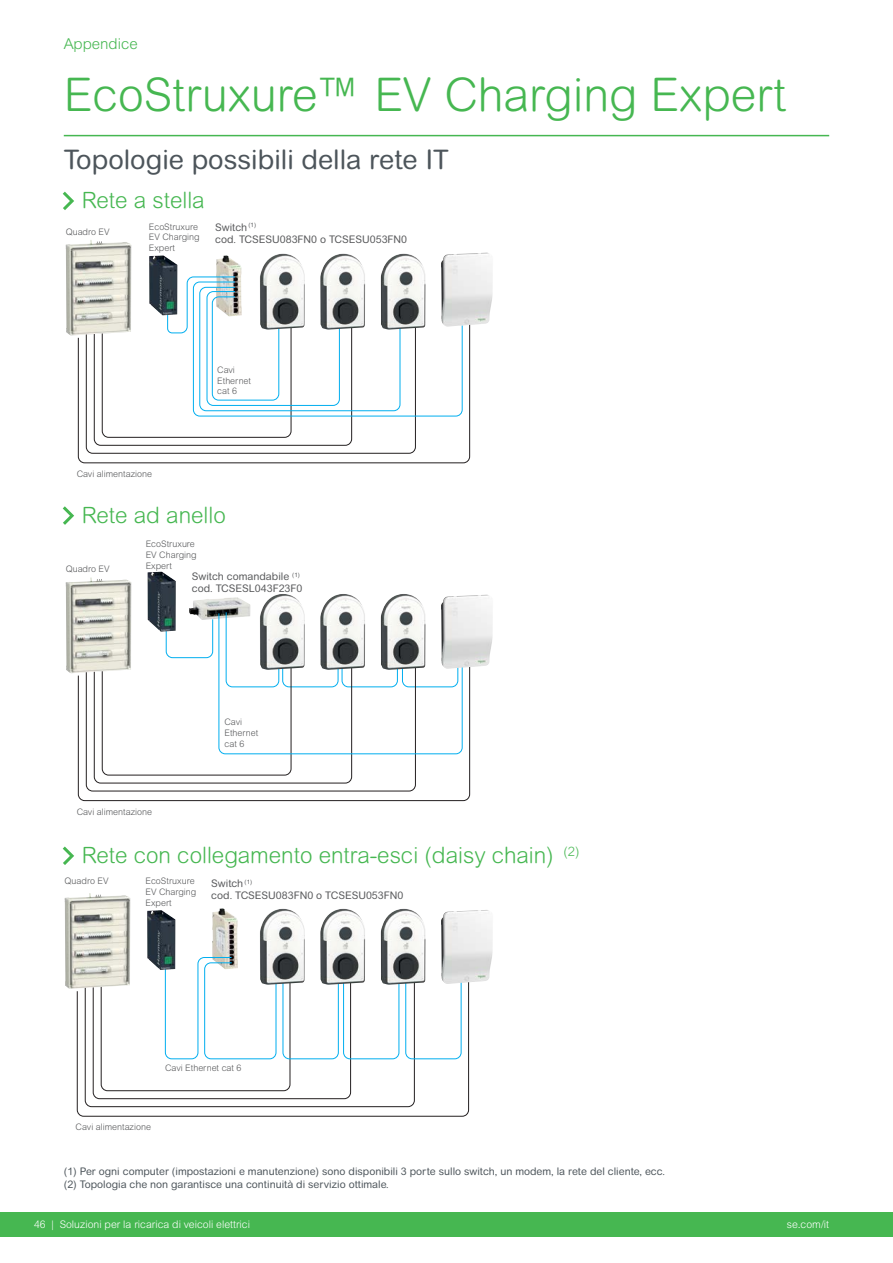
<style>
.page{position:relative;width:893px;height:1263px;background:#fff}
.page>*{position:absolute;margin:0;border:0;box-sizing:border-box;transform-origin:0 0}
.t1{font:300 46.5px "Arial Rounded MT Std";color:#46b751}
.t2{font:27px "Arial Rounded MT Std";color:#4d555b}
.t3{font:300 22.5px "Arial Rounded MT Std";color:#46b751}
.t4{font:300 15px "Arial MT Pro";color:#46b751}
.t5{font:10.5px/13.5px "Arial Rounded MT Std";color:#4d555b}
.t6{font:10.5px/12px "Arial Rounded MT Std";color:#58595b}
.t7{font:300 10.5px "Arial MT Pro";color:#fff}
.t8{font:300 9px/10.8px "Arial Rounded MT Std";color:#58595b}
.s1{font-family:"Arial Rounded MT Pro"}
</style>
<div class="page">
<div style="left:0;top:1212px;width:893px;height:25px;background:#46b751"></div>
<hr style="left:64px;top:135px;width:765px;height:1px;background:#46b751">
<svg style="left:62px;top:191px;width:12px;height:19px"></svg>
<svg style="left:62px;top:506px;width:12px;height:19px"></svg>
<svg style="left:62px;top:846px;width:12px;height:19px"></svg>
<img style="left:216px;top:255px;width:26px;height:21px">
<svg style="left:78px;top:327px;width:392px;height:137px"></svg>
<svg style="left:86px;top:276px;width:377px;height:178px"></svg>
<img style="left:66px;top:240px;width:66px;height:95px">
<img style="left:149px;top:255px;width:28px;height:60px">
<img style="left:260px;top:254px;width:45px;height:76px">
<img style="left:320px;top:254px;width:45px;height:76px">
<img style="left:381px;top:254px;width:45px;height:76px">
<svg style="left:78px;top:669px;width:392px;height:132px"></svg>
<svg style="left:86px;top:597px;width:377px;height:195px"></svg>
<img style="left:66px;top:577px;width:66px;height:96px">
<img style="left:148px;top:572px;width:28px;height:60px">
<img style="left:260px;top:594px;width:45px;height:76px">
<img style="left:320px;top:594px;width:45px;height:76px">
<img style="left:381px;top:594px;width:45px;height:76px">
<img style="left:212px;top:908px;width:26px;height:33px">
<svg style="left:77px;top:984px;width:392px;height:133px"></svg>
<img style="left:65px;top:893px;width:66px;height:96px">
<img style="left:147px;top:910px;width:28px;height:31px">
<svg style="left:84px;top:941px;width:378px;height:166px"></svg>
<img style="left:260px;top:909px;width:45px;height:76px">
<img style="left:320px;top:909px;width:45px;height:76px">
<img style="left:381px;top:909px;width:45px;height:76px">
<img style="left:441px;top:253px;width:52px;height:74px">
<img style="left:441px;top:595px;width:52px;height:74px">
<img style="left:441px;top:910px;width:52px;height:74px">
<h3 class="t4" style="left:64px;top:35px;width:76px">Appendice</h3>
<h1 class="t1" style="left:64px;top:68px;width:724px">EcoStruxure<span class="s1">™</span> EV Charging Expert</h1>
<h2 class="t2" style="left:64px;top:144px;width:387px">Topologie possibili della rete IT</h2>
<h3 class="t3" style="left:82px;top:187px;width:124px">Rete a stella</h3>
<p class="t8" style="left:66px;top:226px;width:46px">Quadro EV</p>
<p class="t8" style="left:149px;top:221px;width:52px">EcoStruxure<br>EV Charging<br>Expert</p>
<p class="t6" style="left:215px;top:221px;width:194px">Switch <sup>(1)<br></sup>cod. TCSESU083FN0 o TCSESU053FN0</p>
<p class="t8" style="left:77px;top:468px;width:77px">Cavi alimentazione</p>
<p class="t8" style="left:217px;top:364px;width:35px">Cavi<br>Ethernet cat 6</p>
<h3 class="t3" style="left:82px;top:502px;width:145px">Rete ad anello</h3>
<p class="t8" style="left:66px;top:564px;width:46px">Quadro EV</p>
<p class="t8" style="left:146px;top:539px;width:52px">EcoStruxure<br>EV Charging<br>Expert</p>
<p class="t6" style="left:192px;top:570px;width:112px">Switch comandabile <sup>(1) </sup>cod. TCSESL043F23F0</p>
<p class="t8" style="left:225px;top:716px;width:35px">Cavi<br>Ethernet cat 6</p>
<p class="t8" style="left:77px;top:806px;width:77px">Cavi alimentazione</p>
<h3 class="t3" style="left:82px;top:842px;width:499px">Rete con collegamento entra-esci (daisy chain) <sup>(2)</sup></h3>
<p class="t8" style="left:65px;top:876px;width:46px">Quadro EV</p>
<p class="t8" style="left:145px;top:876px;width:52px">EcoStruxure<br>EV Charging<br>Expert</p>
<p class="t6" style="left:211px;top:877px;width:194px">Switch <sup>(1)<br></sup>cod. TCSESU083FN0 o TCSESU053FN0</p>
<p class="t8" style="left:165px;top:1063px;width:78px">Cavi Ethernet cat 6</p>
<p class="t8" style="left:76px;top:1121px;width:77px">Cavi alimentazione</p>
<p class="t5" style="left:64px;top:1164px;width:603px">(1) Per ogni computer (impostazioni e manutenzione) sono disponibili 3 porte sullo switch, un modem, la rete del cliente, ecc. (2) Topologia che non garantisce una continuità di servizio ottimale.</p>
<p class="t7" style="left:34px;top:1218px;width:217px">46 | Soluzioni per la ricarica di veicoli elettrici</p>
<p class="t7" style="left:787px;top:1218px;width:44px">se.com/it</p>
</div>
